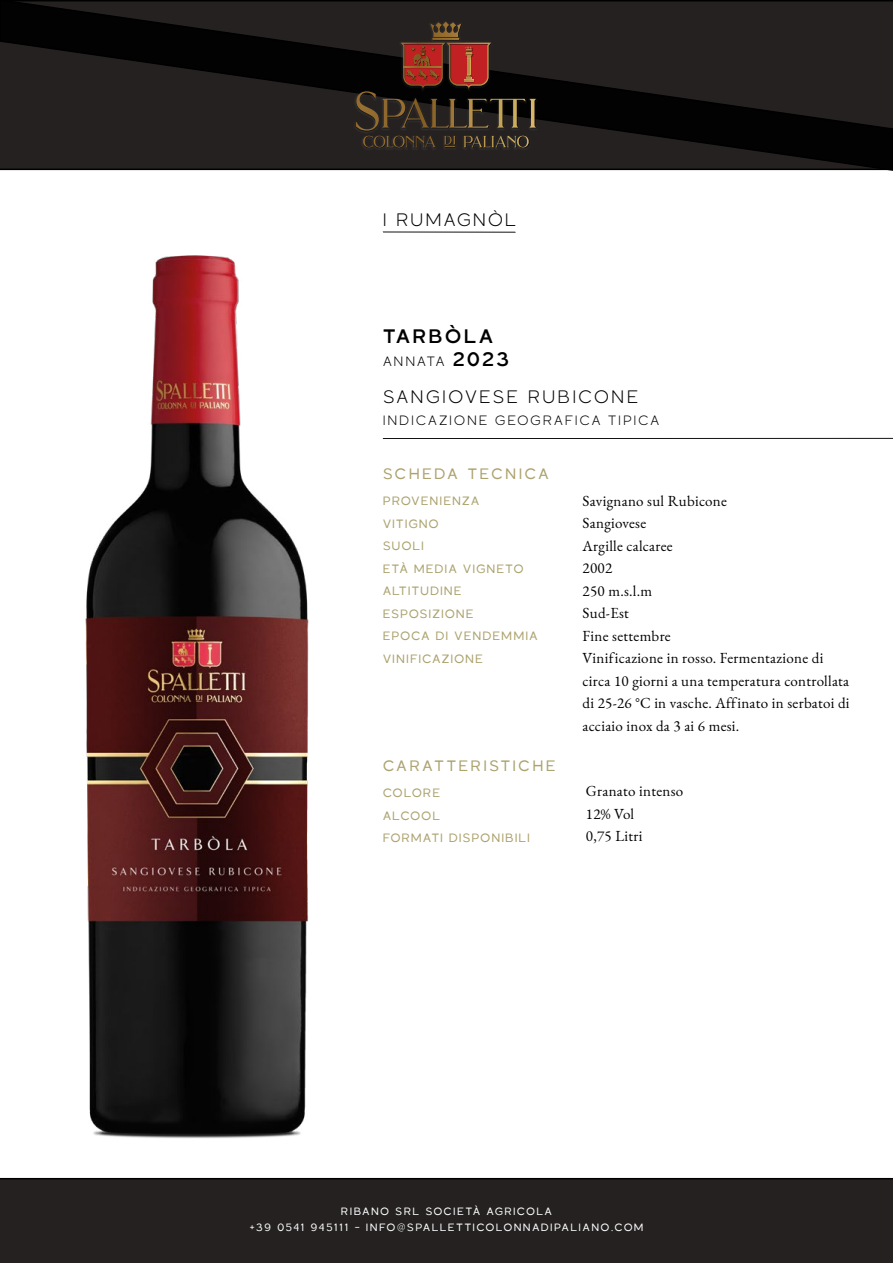
<style>
.page{position:relative;width:893px;height:1263px;background:#fff}
.page>*{position:absolute;margin:0;border:0;box-sizing:border-box;transform-origin:0 0}
.t1{font:500 19.5px "Laro";letter-spacing:.105em;color:#000}
.t2{font:300 18px "Laro";letter-spacing:.1em;color:#000}
.t3{font:15px/22.5px "EB Garamond";letter-spacing:.02em;color:#000}
.t4{font:15px "Laro";letter-spacing:.14em;color:#aca36f}
.t5{font:300 13.5px "Laro";letter-spacing:.11em;color:#000}
.t6{font:12px/22.5px "Laro";letter-spacing:.065em;color:#aca36f}
.t7{font:10.5px/16.5px "Laro";letter-spacing:.12em;color:#fff;text-align:center}
.s1{font-weight:500;font-size:19.5px}
</style>
<div class="page">
<div style="left:0;top:1178px;width:893px;height:85px;background:#252121"></div>
<hr style="left:383px;top:438px;width:510px;height:1px;background:#000">
<img style="left:65px;top:255px;width:255px;height:931px">
<hr style="left:383px;top:232px;width:132px;height:1px;background:#000">
<svg style="left:0;top:0;width:893px;height:171px;background:#1d1a1a"></svg>
<div style="left:354px;top:20px;width:185px;height:130px;background:#fff;opacity:.15"></div>
<div style="left:356px;top:21px;width:181px;height:128px;background:#252121"></div>
<hr style="left:432px;top:38px;width:27px;height:2px;background:#010202">
<svg style="left:430px;top:22px;width:31px;height:15px"></svg>
<svg style="left:356px;top:43px;width:180px;height:104px;background:#3f241c"></svg>
<p class="t2" style="left:383px;top:203px;width:135px">I RUMAGNÒL</p>
<h1 class="t1" style="left:383px;top:317px;width:112px">TARBÒLA</h1>
<p class="t5" style="left:383px;top:349px;width:128px">ANNATA <span class="s1">2023</span></p>
<p class="t2" style="left:383px;top:379px;width:258px">SANGIOVESE RUBICONE</p>
<p class="t5" style="left:383px;top:408px;width:278px">INDICAZIONE GEOGRAFICA TIPICA</p>
<p class="t4" style="left:383px;top:460px;width:168px">SCHEDA TECNICA</p>
<p class="t6" style="left:383px;top:489px;width:157px">PROVENIENZA<br>VITIGNO<br>SUOLI<br>ETÀ MEDIA VIGNETO<br>ALTITUDINE<br>ESPOSIZIONE<br>EPOCA DI VENDEMMIA<br>VINIFICAZIONE</p>
<p class="t3" style="left:583px;top:489px;width:269px">Savignano sul Rubicone<br>Sangiovese<br>Argille calcaree<br>2002<br>250 m.s.l.m<br>Sud-Est<br>Fine settembre<br>Vinificazione in rosso. Fermentazione di circa 10 giorni a una temperatura controllata di 25-26 °C in vasche. Affinato in serbatoi di acciaio inox da 3 ai 6 mesi.</p>
<p class="t4" style="left:383px;top:751px;width:175px">CARATTERISTICHE</p>
<p class="t6" style="left:383px;top:781px;width:149px">COLORE<br>ALCOOL<br>FORMATI DISPONIBILI</p>
<p class="t3" style="left:586px;top:780px;width:99px">Granato intenso<br>12% Vol<br>0,75 Litri</p>
<p class="t7" style="left:249px;top:1202px;width:396px">RIBANO SRL SOCIETÀ AGRICOLA<br>+39 0541 945111 - INFO@SPALLETTICOLONNADIPALIANO.COM</p>
</div>
